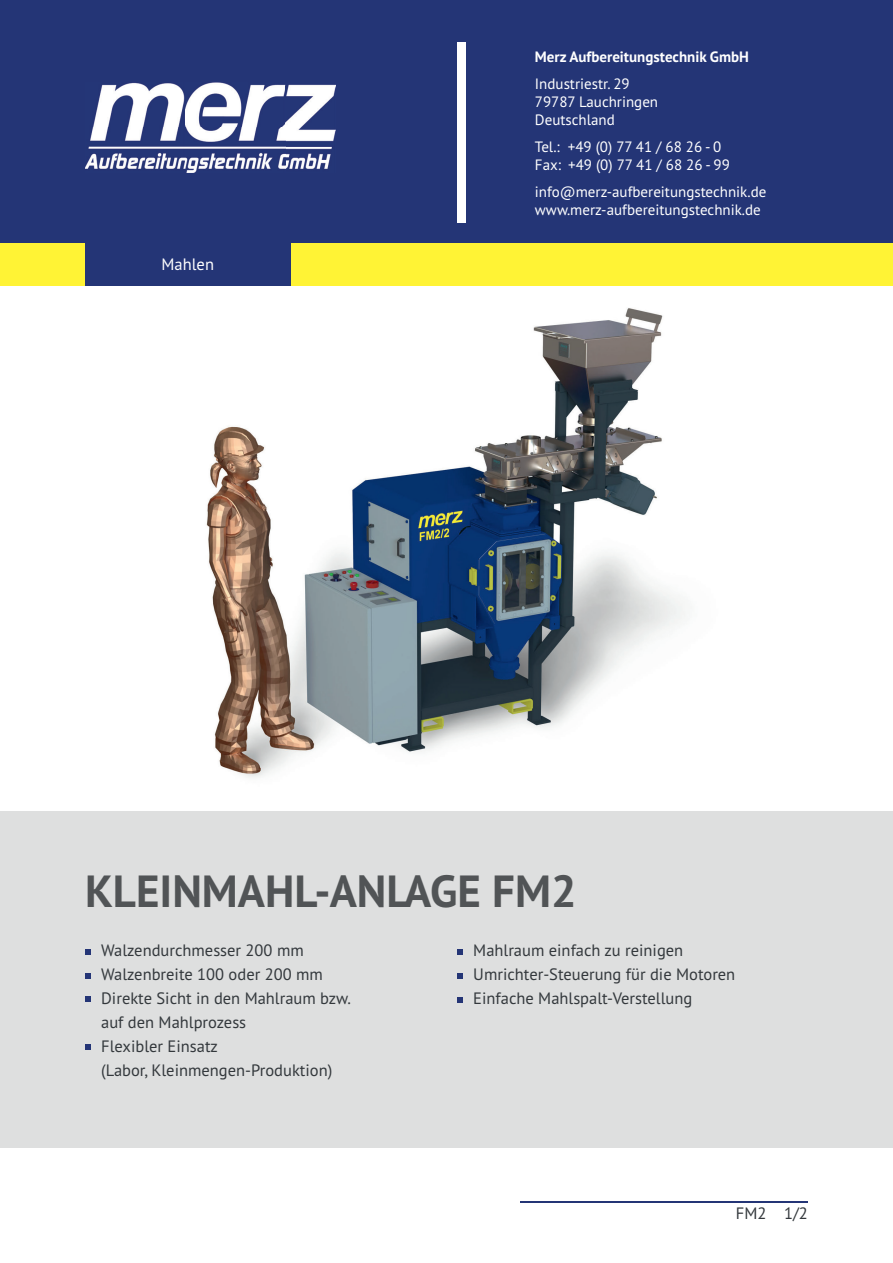
<style>
.page{position:relative;width:893px;height:1263px;background:#fff}
.page>*{position:absolute;margin:0;border:0;box-sizing:border-box;transform-origin:0 0}
.t1{font:700 45px "PT Sans Pro";color:#515456}
.t2{font:16.5px/24px "PT Sans Pro";color:#33383c}
.t3{font:16.5px "PT Sans Pro";color:#fff}
.t4{font:15px/18px "PT Sans Pro";color:#fff}
.t5{font:700 15px "PT Sans Pro";color:#fff}
.s1{color:#243576}
</style>
<div class="page">
<div style="left:0;top:243px;width:893px;height:43px;background:#fff335"></div>
<div style="left:85px;top:243px;width:206px;height:42px;background:#243576"></div>
<div style="left:0;top:811px;width:893px;height:336px;background:#dedfdf"></div>
<div style="left:0;top:0;width:893px;height:243px;background:#243576"></div>
<img style="left:85px;top:82px;width:251px;height:91px">
<div style="left:457px;top:43px;width:9px;height:180px;background:#fff"></div>
<hr style="left:521px;top:1201px;width:287px;height:1px;background:#243576">
<svg style="left:457px;top:949px;width:6px;height:5px"></svg>
<svg style="left:85px;top:950px;width:6px;height:5px"></svg>
<svg style="left:457px;top:973px;width:6px;height:5px"></svg>
<svg style="left:85px;top:973px;width:6px;height:5px"></svg>
<svg style="left:457px;top:997px;width:6px;height:5px"></svg>
<svg style="left:85px;top:996px;width:6px;height:6px"></svg>
<svg style="left:85px;top:1044px;width:6px;height:6px"></svg>
<img style="left:206px;top:308px;width:479px;height:470px">
<p class="t3" style="left:162px;top:253px;width:54px">Mahlen</p>
<p class="t5" style="left:535px;top:47px;width:216px">Merz Aufbereitungstechnik GmbH</p>
<p class="t4" style="left:535px;top:74px;width:125px">Industriestr. 29<br>79787 Lauchringen<br>Deutschland</p>
<p class="t4" style="left:535px;top:137px;width:197px">Tel.: +49 (0) 77 41 / 68 26 - 0<br>Fax: <span class="s1">.</span>+49 (0) 77 41 / 68 26 - 99</p>
<p class="t4" style="left:535px;top:182px;width:233px">info@merz-aufbereitungstechnik.de www.merz-aufbereitungstechnik.de</p>
<h1 class="t1" style="left:85px;top:862px;width:493px">KLEINMAHL-ANLAGE FM2</h1>
<p class="t2" style="left:101px;top:938px;width:251px">Walzendurchmesser 200 mm<br>Walzenbreite 100 oder 200 mm<br>Direkte Sicht in den Mahlraum bzw. auf den Mahlprozess<br>Flexibler Einsatz<br>(Labor, Kleinmengen-Produktion)</p>
<p class="t2" style="left:473px;top:938px;width:264px">Mahlraum einfach zu reinigen<br>Umrichter-Steuerung für die Motoren<br>Einfache Mahlspalt-Verstellung</p>
<p class="t2" style="left:736px;top:1201px;width:74px">FM2 1/2</p>
</div>
